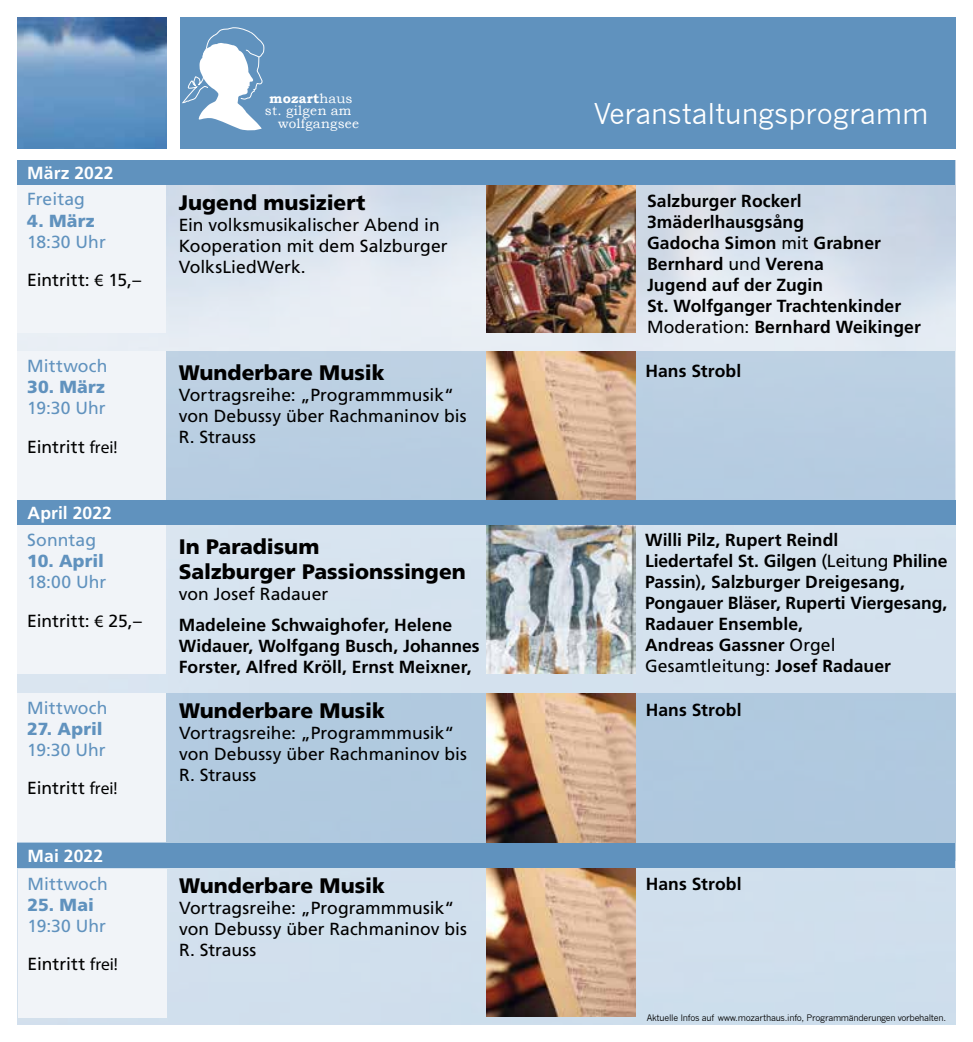
<style>
.page{position:relative;width:973px;height:1042px;background:#fff}
.page>*{position:absolute;margin:0;border:0;box-sizing:border-box;transform-origin:0 0}
.t1{font:28px "News Gothic";letter-spacing:-.005em;color:#fff}
.t2{font:900 21px/25.2px "Frutiger";color:#000}
.t3{font:700 17.5px/21px "Frutiger";letter-spacing:.005em;color:#000}
.t4{font:17.5px/21px "Frutiger";color:#000}
.t5{font:17.5px "Frutiger";color:#6092be}
.t6{font:900 17.5px "Frutiger";letter-spacing:.005em;color:#6092be}
.t7{font:700 17.5px "Frutiger";letter-spacing:.005em;color:#fff}
.t8{font:13.47px "Bookman Old Style";letter-spacing:.02em;color:#fff}
.t9{font:700 13.47px "Bookman Old Style";letter-spacing:.01em;color:#fff}
.t10{font:8.75px "News Gothic";letter-spacing:-.03em;color:#000}
.s1{font-family:"Myriad Pro"}
.s2{font-weight:400}
</style>
<div class="page">
<img style="left:17px;top:160px;width:938px;height:864px">
<div style="left:17px;top:693px;width:938px;height:167px;background:#b0c9df"></div>
<div style="left:17px;top:351px;width:937px;height:170px;background:#b9cee2"></div>
<img style="left:486px;top:351px;width:149px;height:149px">
<img style="left:486px;top:693px;width:149px;height:149px">
<img style="left:486px;top:867px;width:149px;height:149px">
<img style="left:17px;top:17px;width:149px;height:132px">
<div style="left:17px;top:184px;width:149px;height:149px;background:#f1f4f8"></div>
<div style="left:17px;top:351px;width:149px;height:149px;background:#f1f4f8"></div>
<div style="left:180px;top:17px;width:775px;height:132px;background:#6092be"></div>
<svg style="left:182px;top:27px;width:83px;height:104px"></svg>
<img style="left:486px;top:184px;width:149px;height:149px">
<div style="left:17px;top:160px;width:937px;height:24px;background:#6092be"></div>
<div style="left:17px;top:525px;width:149px;height:149px;background:#f1f4f8"></div>
<img style="left:486px;top:525px;width:149px;height:148px">
<div style="left:17px;top:693px;width:149px;height:148px;background:#f1f4f8"></div>
<div style="left:18px;top:500px;width:937px;height:25px;background:#6092be"></div>
<div style="left:18px;top:842px;width:937px;height:25px;background:#6092be"></div>
<div style="left:18px;top:868px;width:149px;height:149px;background:#f1f4f8"></div>
<p class="t7" style="left:27px;top:162px;width:88px">März 2022</p>
<p class="t5" style="left:27px;top:189px;width:59px">Freitag</p>
<p class="t6" style="left:27px;top:210px;width:69px">4. März</p>
<p class="t5" style="left:27px;top:231px;width:80px">18:30 Uhr</p>
<p class="t4" style="left:27px;top:269px;width:115px">Eintritt: <span class="s1">€</span> 15,–</p>
<p class="t5" style="left:27px;top:356px;width:82px">Mittwoch</p>
<p class="t6" style="left:27px;top:377px;width:79px">30. März</p>
<p class="t5" style="left:27px;top:398px;width:80px">19:30 Uhr</p>
<p class="t4" style="left:27px;top:436px;width:92px">Eintritt <span class="s1">frei!</span></p>
<p class="t7" style="left:28px;top:503px;width:86px">April 2022</p>
<p class="t5" style="left:27px;top:529px;width:70px">Sonntag</p>
<p class="t6" style="left:27px;top:550px;width:78px">10. April</p>
<p class="t5" style="left:27px;top:571px;width:81px">18:00 Uhr</p>
<p class="t4" style="left:27px;top:610px;width:116px">Eintritt: <span class="s1">€</span> 25,–</p>
<p class="t5" style="left:27px;top:697px;width:82px">Mittwoch</p>
<p class="t6" style="left:27px;top:718px;width:77px">27. April</p>
<p class="t5" style="left:27px;top:739px;width:80px">19:30 Uhr</p>
<p class="t4" style="left:27px;top:777px;width:92px">Eintritt <span class="s1">frei!</span></p>
<p class="t7" style="left:28px;top:845px;width:77px">Mai 2022</p>
<p class="t5" style="left:28px;top:873px;width:82px">Mittwoch</p>
<p class="t6" style="left:28px;top:894px;width:68px">25. Mai</p>
<p class="t5" style="left:28px;top:915px;width:80px">19:30 Uhr</p>
<p class="t4" style="left:28px;top:953px;width:92px">Eintritt <span class="s1">frei!</span></p>
<p class="t9" style="left:269px;top:90px;width:85px">mozart<span class="s2">haus</span></p>
<p class="t8" style="left:265px;top:103px;width:88px">st. gilgen am</p>
<p class="t8" style="left:278px;top:116px;width:83px">wolfgangsee</p>
<p class="t2" style="left:179px;top:190px;width:188px">Jugend musiziert</p>
<p class="t4" style="left:179px;top:214px;width:270px">Ein volksmusikalischer Abend in<br>Kooperation mit dem Salzburger<br>VolksLiedWerk.</p>
<p class="t2" style="left:179px;top:359px;width:207px">Wunderbare Musik</p>
<p class="t4" style="left:179px;top:384px;width:289px">Vortragsreihe: „Programmmusik“ von Debussy über Rachmaninov bis<br>R. Strauss</p>
<p class="t2" style="left:179px;top:533px;width:288px">In Paradisum<br>Salzburger Passionssingen</p>
<p class="t4" style="left:179px;top:583px;width:151px">von Josef Radauer</p>
<p class="t3" style="left:179px;top:615px;width:302px">Madeleine Schwaighofer, Helene<br>Widauer, Wolfgang Busch, Johannes<br>Forster, Alfred Kröll, Ernst Meixner,</p>
<p class="t2" style="left:179px;top:698px;width:207px">Wunderbare Musik</p>
<p class="t4" style="left:179px;top:722px;width:289px">Vortragsreihe: „Programmmusik“ von Debussy über Rachmaninov bis<br>R. Strauss</p>
<p class="t2" style="left:179px;top:872px;width:207px">Wunderbare Musik</p>
<p class="t4" style="left:179px;top:897px;width:289px">Vortragsreihe: „Programmmusik“ von Debussy über Rachmaninov bis<br>R. Strauss</p>
<h1 class="t1" style="left:594px;top:98px;width:336px">Veranstaltungsprogramm</h1>
<p class="t3" style="left:647px;top:190px;width:275px">Salzburger Rockerl<br>3mäderlhausgsång<br>Gadocha Simon <span class="s2">mit</span> Grabner<br>Bernhard <span class="s2">und</span> Verena<br>Jugend auf der Zugin<br>St. Wolfganger Trachtenkinder<br><span class="s2">Moderation:</span> Bernhard Weikinger</p>
<p class="t3" style="left:645px;top:360px;width:97px">Hans Strobl</p>
<p class="t3" style="left:645px;top:529px;width:304px">Willi Pilz, Rupert Reindl<br>Liedertafel St. Gilgen <span class="s2">(Leitung</span> Philine<br>Passin<span class="s2">)</span>, Salzburger Dreigesang,<br>Pongauer Bläser, Ruperti Viergesang,<br>Radauer Ensemble,<br>Andreas Gassner <span class="s2">Orgel<br>Gesamtleitung:</span> Josef Radauer</p>
<p class="t3" style="left:645px;top:699px;width:97px">Hans Strobl</p>
<p class="t3" style="left:645px;top:873px;width:97px">Hans Strobl</p>
<p class="t10" style="left:646px;top:1012px;width:301px">Aktuelle Infos auf www.mozarthaus.info, Programmänderungen vorbehalten.</p>
</div>
